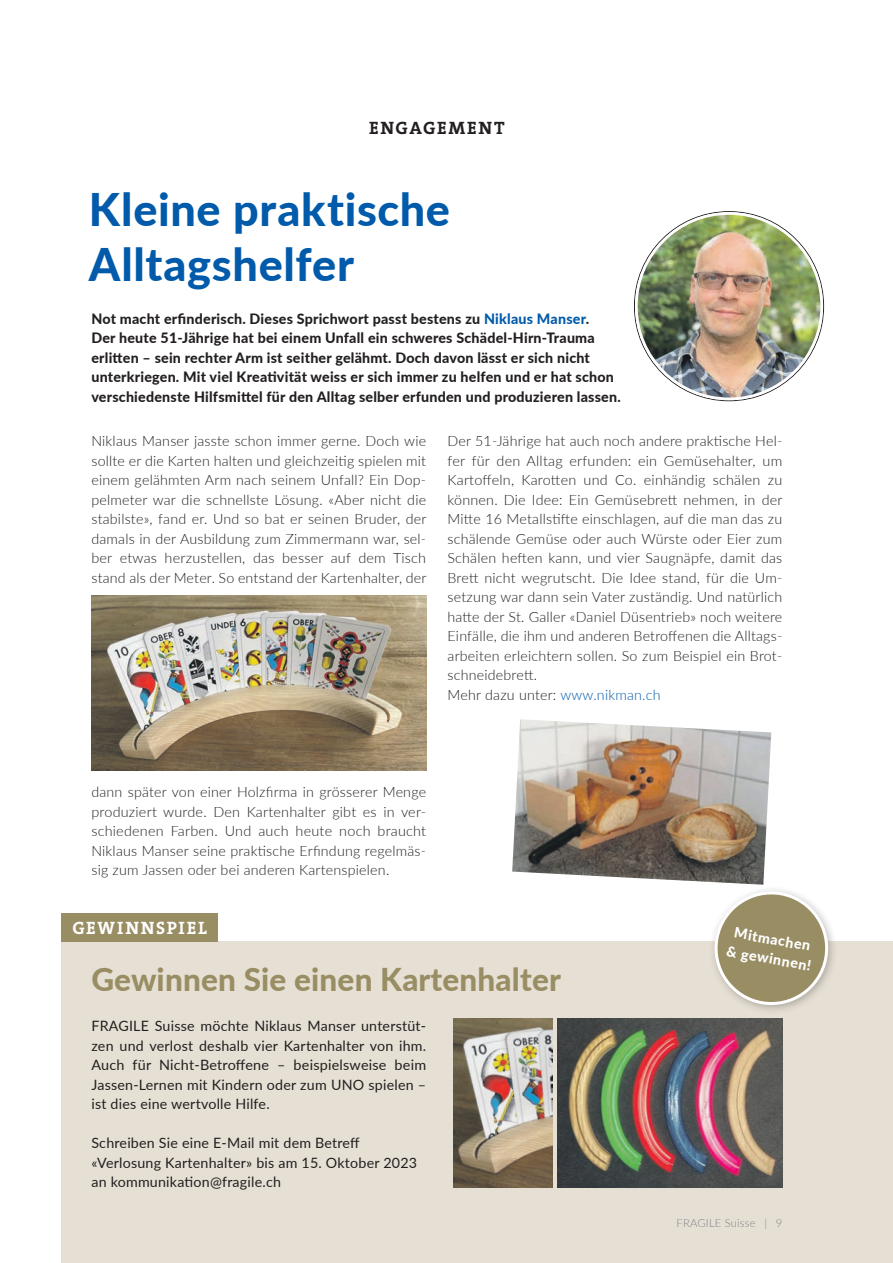
<style>
.page{position:relative;width:893px;height:1263px;background:#fff}
.page>*{position:absolute;margin:0;border:0;box-sizing:border-box;transform-origin:0 0}
.t1{font:800 45px/55.5px "Lato";letter-spacing:.015em;color:#015aaa}
.t2{font:800 31.5px "Lato";letter-spacing:.005em;color:#998d64}
.t3{font:700 18px "The Serif";letter-spacing:.095em;color:#fff}
.t4{font:700 18px "The Serif";letter-spacing:.095em;color:#231f20}
.t5{font:300 14.25px/19.5px "Lato";letter-spacing:.015em;color:#231f20;text-align:justify}
.t6{font:800 14.25px/19.5px "Lato";letter-spacing:.015em;color:#231f20}
.t7{font:14.25px/19.5px "Lato";letter-spacing:.015em;color:#231f20;text-align:justify}
.t8{font:800 14.25px/19.5px "Lato";color:#fff}
.t9{font:300 11.25px "Lato";letter-spacing:.015em;color:#808285}
.s1{color:#015aaa}
</style>
<div class="page">
<div style="left:62px;top:942px;width:831px;height:321px;background:#e6e0d4"></div>
<img style="left:557px;top:1018px;width:225px;height:169px">
<div style="left:708px;top:885px;width:131px;height:130px;background:#231f20;opacity:.3"></div>
<svg style="left:708px;top:885px;width:127px;height:123px"></svg>
<div style="left:62px;top:913px;width:156px;height:29px;background:#998d64"></div>
<img style="left:512px;top:719px;width:259px;height:166px">
<img style="left:636px;top:213px;width:186px;height:186px;border-radius:93px">
<img style="left:91px;top:595px;width:335px;height:175px">
<img style="left:453px;top:1018px;width:100px;height:169px">
<p class="t4" style="left:369px;top:113px;width:137px">ENGAGEMENT</p>
<h1 class="t1" style="left:89px;top:180px;width:363px">Kleine praktische<br>Alltagshelfer</h1>
<p class="t6" style="left:91px;top:308px;width:531px">Not macht erfinderisch. Dieses Sprichwort passt bestens zu <span class="s1">Niklaus Manser</span>.<br>Der heute 51-Jährige hat bei einem Unfall ein schweres Schädel-Hirn-Trauma erlitten – sein rechter Arm ist seither gelähmt. Doch davon lässt er sich nicht unterkriegen. Mit viel Kreativität weiss er sich immer zu helfen und er hat schon verschiedenste Hilfsmittel für den Alltag selber erfunden und produzieren lassen.</p>
<p class="t5" style="left:448px;top:431px;width:337px;text-align:left">Der 51-Jährige hat auch noch andere praktische Hel&shy;fer für den Alltag erfunden: ein Gemüsehalter, um Kartoffeln, Karotten und Co. einhändig schälen zu können. Die Idee: Ein Gemüsebrett nehmen, in der Mitte 16 Metallstifte einschlagen, auf die man das zu schälende Gemüse oder auch Würste oder Eier zum Schälen heften kann, und vier Saugnäpfe, damit das Brett nicht wegrutscht. Die Idee stand, für die Um&shy;setzung war dann sein Vater zuständig. Und natürlich hatte der St. Galler «Daniel Düsentrieb» noch weitere Einfälle, die ihm und anderen Betroffenen die Alltags&shy;arbeiten erleichtern sollen. So zum Beispiel ein Brot&shy;schneidebrett.<br>Mehr dazu unter: <span class="s1">www.nikman.ch</span></p>
<p class="t5" style="left:91px;top:431px;width:337px">Niklaus Manser jasste schon immer gerne. Doch wie sollte er die Karten halten und gleichzeitig spielen mit einem gelähmten Arm nach seinem Unfall? Ein Dop&shy;pelmeter war die schnellste Lösung. «Aber nicht die stabilste», fand er. Und so bat er seinen Bruder, der damals in der Ausbildung zum Zimmermann war, sel&shy;ber etwas herzustellen, das besser auf dem Tisch stand als der Meter. So entstand der Kartenhalter, der</p>
<p class="t5" style="left:91px;top:782px;width:336px">dann später von einer Holzfirma in grösserer Menge produziert wurde. Den Kartenhalter gibt es in ver&shy;schiedenen Farben. Und auch heute noch braucht Niklaus Manser seine praktische Erfindung regelmäs&shy;sig zum Jassen oder bei anderen Kartenspielen.</p>
<p class="t3" style="left:72px;top:913px;width:136px">GEWINNSPIEL</p>
<h2 class="t2" style="left:91px;top:956px;width:471px">Gewinnen Sie einen Kartenhalter</h2>
<p class="t7" style="left:91px;top:1016px;width:336px">FRAGILE Suisse möchte Niklaus Manser unterstüt&shy;zen und verlost deshalb vier Kartenhalter von ihm.<br>Auch für Nicht-Betroffene – beispielsweise beim Jassen-Lernen mit Kindern oder zum UNO spielen – ist dies eine wertvolle Hilfe.</p>
<p class="t7" style="left:91px;top:1133px;width:327px;text-align:left">Schreiben Sie eine E-Mail mit dem Betreff «Verlosung Kartenhalter» bis am 15. Oktober 2023 an kommunikation@fragile.ch</p>
<p class="t8" style="left:732px;top:921px;width:87px;rotate:10deg">Mitmachen &amp; gewinnen!</p>
<p class="t9" style="left:677px;top:1214px;width:107px">FRAGILE Suisse | 9</p>
</div>
